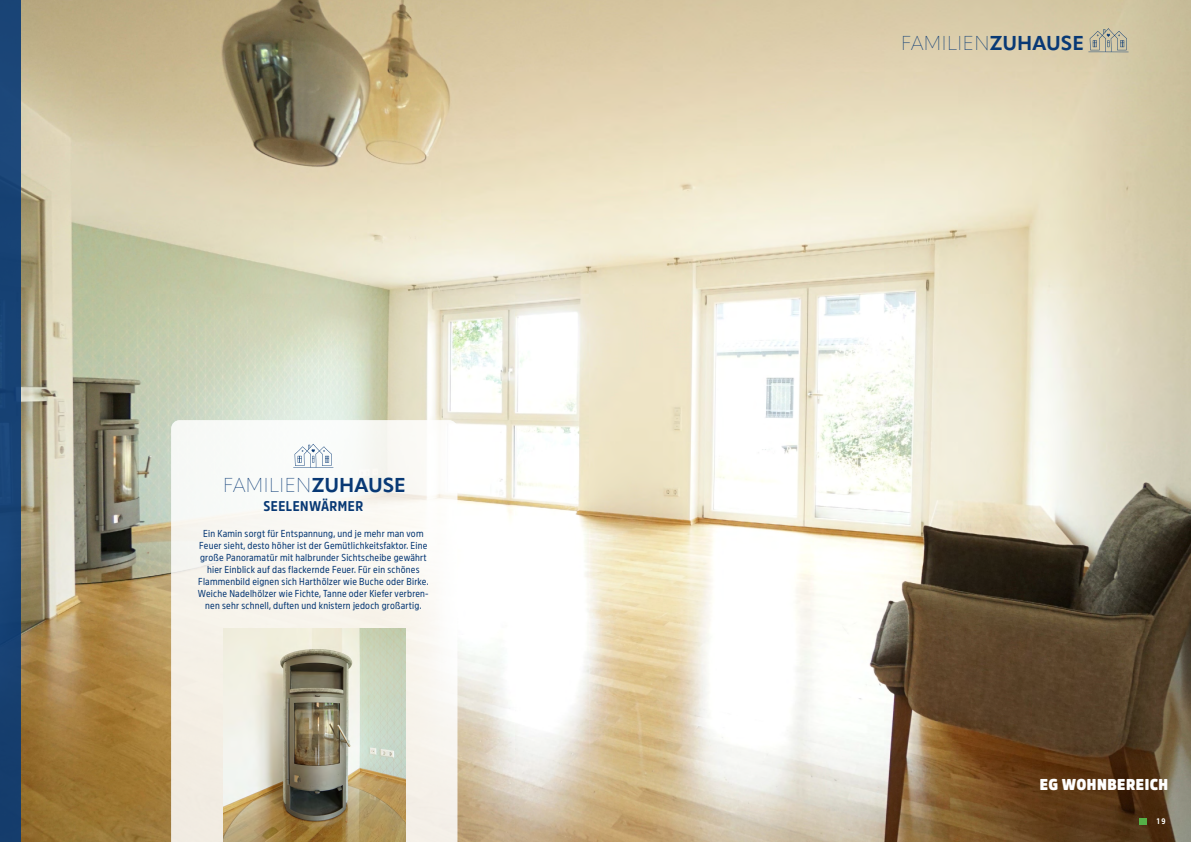
<style>
.page{position:relative;width:1191px;height:842px;background:#fff}
.page>*{position:absolute;margin:0;border:0;box-sizing:border-box;transform-origin:0 0}
.Lebender_Kolumnentitel_Seitenzahl{font:100 19.9px "Apparat";color:#083975}
.Lebender_Kolumnentitel_Seitenzahl-2{font:900 15.6px "Amsi Pro Narrow";letter-spacing:.03em;color:#fff}
.Lebender_Kolumnentitel_Seitenzahl-3{font:700 14px "Amsi Pro Narrow";letter-spacing:.03em;color:#083975}
.Lebender_Kolumnentitel_Seitenzahl-4{font:10px/12px "Amsi Pro Narrow";letter-spacing:.02em;color:#083975;text-align:center}
.t1{font:700 8px "Amsi Pro Narrow";color:#fff}
.s1{font-weight:700}
</style>
<div class="page">
<img style="left:21px;top:0;width:1170px;height:842px">
<div style="left:0;top:0;width:21px;height:842px;background:#174274"></div>
<svg style="left:171px;top:420px;width:286px;height:422px;fill:#f8f6f1"></svg>
<svg style="left:1088px;top:28px;width:40px;height:25px"></svg>
<svg style="left:293px;top:444px;width:40px;height:24px"></svg>
<img style="left:223px;top:629px;width:182px;height:213px">
<div style="left:1138px;top:818px;width:8px;height:6px;background:#55b047"></div>
<p class="Lebender_Kolumnentitel_Seitenzahl" style="left:223px;top:473px;width:185px">FAMILIEN<span class="s1">ZUHAUSE</span></p>
<p class="Lebender_Kolumnentitel_Seitenzahl-3" style="left:263px;top:495px;width:101px">SEELENWÄRMER</p>
<p class="Lebender_Kolumnentitel_Seitenzahl-4" style="left:198px;top:527px;width:232px">Ein Kamin sorgt für Entspannung, und je mehr man vom Feuer sieht, desto höher ist der Gemütlichkeitsfaktor. Eine große Panoramatür mit halbrunder Sichtscheibe gewährt hier Einblick auf das flackernde Feuer. Für ein schönes Flammenbild eignen sich Harthölzer wie Buche oder Birke.<br>Weiche Nadelhölzer wie Fichte, Tanne oder Kiefer verbren&shy;nen sehr schnell, duften und knistern jedoch großartig.</p>
<p class="Lebender_Kolumnentitel_Seitenzahl" style="left:900px;top:31px;width:185px">FAMILIEN<span class="s1">ZUHAUSE</span></p>
<p class="Lebender_Kolumnentitel_Seitenzahl-2" style="left:1039px;top:772px;width:130px">EG WOHNBEREICH</p>
<p class="t1" style="left:1156px;top:815px;width:10px">19</p>
</div>
